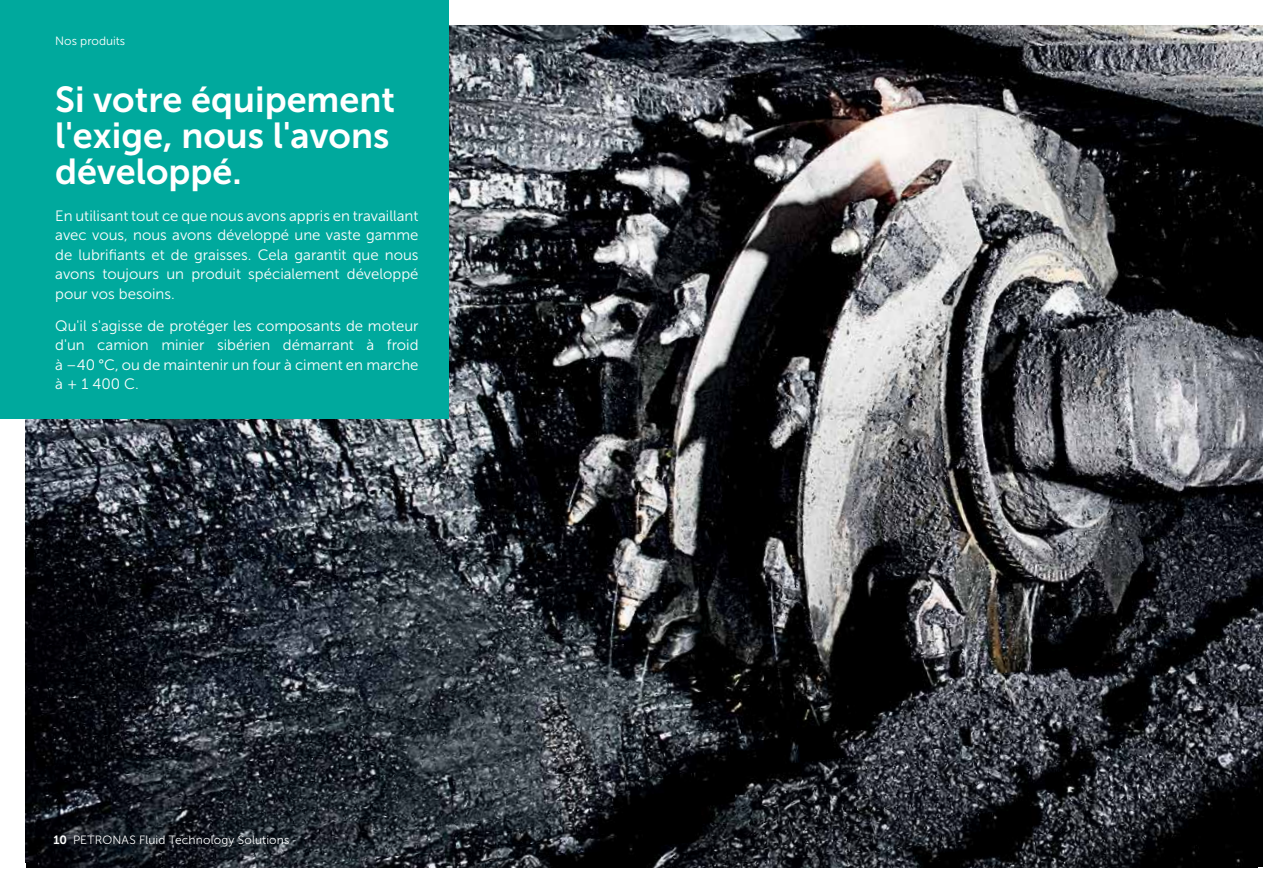
<style>
.page{position:relative;width:1263px;height:893px;background:#fff}
.page>*{position:absolute;margin:0;border:0;box-sizing:border-box;transform-origin:0 0}
.t1{font:36px/36px "Museo Sans 700";color:#fff}
.t2{font:15px/19.5px "Museo Sans 300";color:#fff;text-align:justify}
.t3{font:12px "Museo Sans 300";letter-spacing:.01em;color:#fff}
.s1{font-family:"Museo Sans 700"}
</style>
<div class="page">
<img style="left:26px;top:26px;width:1237px;height:841px">
<div style="left:0;top:0;width:449px;height:419px;background:#00a99d"></div>
<p class="t3" style="left:55px;top:34px;width:72px">Nos produits</p>
<h1 class="t1" style="left:55px;top:82px;width:341px">Si votre équipement l'exige, nous l'avons développé.</h1>
<p class="t2" style="left:55px;top:206px;width:365px">En utilisant tout ce que nous avons appris en travaillant avec vous, nous avons développé une vaste gamme de lubrifiants et de graisses. Cela garantit que nous avons toujours un produit spécialement développé pour vos besoins.</p>
<p class="t2" style="left:55px;top:316px;width:365px">Qu'il s'agisse de protéger les composants de moteur d'un camion minier sibérien démarrant à froid à –40 °C, ou de maintenir un four à ciment en marche à + 1 400 C.</p>
<p class="t3" style="left:54px;top:834px;width:237px"><span class="s1">10</span> PETRONAS Fluid Technology Solutions</p>
</div>
